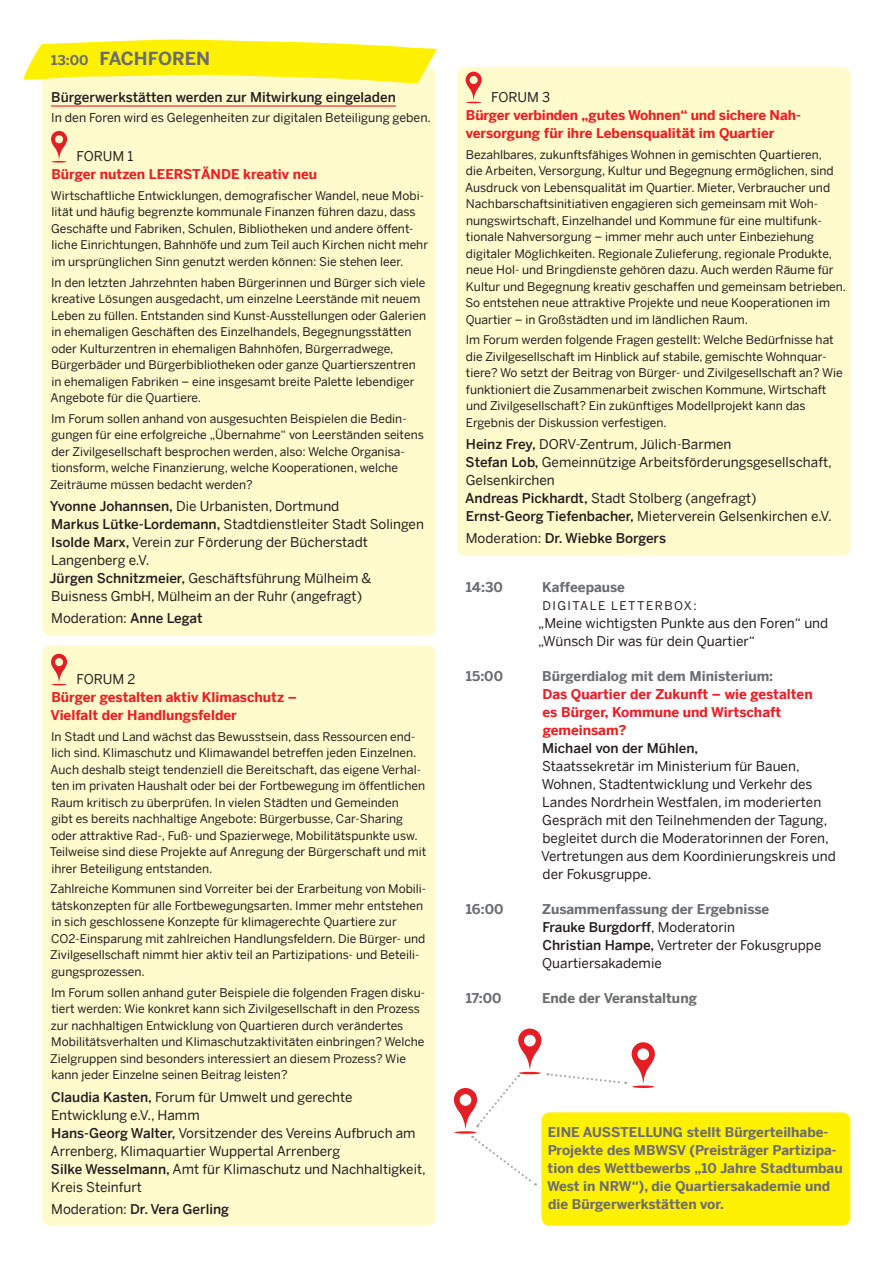
<style>
.page{position:relative;width:893px;height:1263px;background:#fff}
.page>*{position:absolute;margin:0;border:0;box-sizing:border-box;transform-origin:0 0}
.Programm{font:700 18px "Benton Sans";color:#6c6d70}
.Inhalt_Forum{font:13.5px/18px "Benton Sans";color:#231f20}
.Programm-2{font:13.5px/18px "Benton Sans";color:#231f20}
.Programm-3{font:700 13.5px/18px "Benton Sans";color:#ee1d23}
.Programm-4{font:700 13.5px/18px "Benton Sans";color:#6c6d70}
.Programm-5{font:500 13.5px "Benton Sans";color:#231f20}
.Fließtext{font:12.3px "Benton Sans";color:#231f20}
.Inhalt_Forum-2{font:12px/16.5px "Benton Sans";color:#231f20}
.Programm-6{font:12px "Benton Sans";letter-spacing:.12em;color:#231f20}
.s1{font-size:13.5px}
.s2{font-weight:400;color:#231f20}
.s3{font-weight:500}
.s4{font-weight:400}
.s5{color:#6c6d70}
.s6{font-weight:700;color:#6c6d70}
</style>
<div class="page">
<div style="left:457px;top:67px;width:394px;height:489px;background:#fffbcc;border-radius:9px"></div>
<div style="left:42px;top:645px;width:394px;height:581px;background:#fffbcc;border-radius:9px"></div>
<div style="left:42px;top:67px;width:394px;height:569px;background:#fffbcc;border-radius:9px"></div>
<svg style="left:466px;top:72px;width:16px;height:31px"></svg>
<div style="left:541px;top:1112px;width:309px;height:114px;background:#fff101;border-radius:9px"></div>
<svg style="left:23px;top:40px;width:414px;height:44px"></svg>
<hr style="left:51px;top:105px;width:345px;height:2px;background:#ee1d23">
<svg style="left:51px;top:131px;width:16px;height:32px"></svg>
<svg style="left:51px;top:654px;width:16px;height:31px"></svg>
<svg style="left:632px;top:1042px;width:23px;height:41px"></svg>
<hr style="left:632px;top:1085px;width:22px;height:3px;background:#ee1d23;border-radius:50%">
<hr style="left:455px;top:1131px;width:21px;height:3px;background:#ee1d23;border-radius:50%">
<svg style="left:454px;top:1028px;width:87px;height:101px"></svg>
<svg style="left:472px;top:1136px;width:64px;height:50px"></svg>
<svg style="left:547px;top:1073px;width:79px;height:11px"></svg>
<p class="Programm" style="left:51px;top:48px;width:160px"><span class="s1">13:00</span> FACHFOREN</p>
<p class="Programm-5" style="left:51px;top:89px;width:346px">Bürgerwerkstätten werden zur Mitwirkung eingeladen</p>
<p class="Fließtext" style="left:51px;top:110px;width:381px">In den Foren wird es Gelegenheiten zur digitalen Beteiligung geben.</p>
<p class="Programm-3" style="left:51px;top:147px;width:267px;text-indent:25px"><span class="s2">FORUM 1<br></span>Bürger nutzen LEERSTÄNDE kreativ neu</p>
<p class="Inhalt_Forum-2" style="left:51px;top:187px;width:379px">Wirtschaftliche Entwicklungen, demografischer Wandel, neue Mobi&shy;lität und häufig begrenzte kommunale Finanzen führen dazu, dass Geschäfte und Fabriken, Schulen, Bibliotheken und andere öffent&shy;liche Einrichtungen, Bahnhöfe und zum Teil auch Kirchen nicht mehr im ursprünglichen Sinn genutzt werden können: Sie stehen leer.</p>
<p class="Inhalt_Forum-2" style="left:51px;top:274px;width:377px">In den letzten Jahrzehnten haben Bürgerinnen und Bürger sich viele kreative Lösungen ausgedacht, um einzelne Leerstände mit neuem Leben zu füllen. Entstanden sind Kunst-Ausstellungen oder Galerien in ehemaligen Geschäften des Einzelhandels, Begegnungsstätten oder Kulturzentren in ehemaligen Bahnhöfen, Bürgerradwege, Bürgerbäder und Bürgerbibliotheken oder ganze Quartierszentren in ehemaligen Fabriken – eine insgesamt breite Palette lebendiger Angebote für die Quartiere.</p>
<p class="Inhalt_Forum-2" style="left:50px;top:410px;width:375px">Im Forum sollen anhand von ausgesuchten Beispielen die Bedin&shy;gungen für eine erfolgreiche „Übernahme“ von Leerständen seitens der Zivilgesellschaft besprochen werden, also: Welche Organisa&shy;tionsform, welche Finanzierung, welche Kooperationen, welche Zeiträume müssen bedacht werden?</p>
<p class="Inhalt_Forum" style="left:50px;top:497px;width:376px"><span class="s3">Yvonne Johannsen,</span> Die Urbanisten, Dortmund<br><span class="s3">Markus Lütke-Lordemann,</span> Stadtdienstleiter Stadt Solingen <span class="s3">Isolde Marx,</span> Verein zur Förderung der Bücherstadt Langenberg e.V.<br><span class="s3">Jürgen Schnitzmeier,</span> Geschäftsführung Mülheim &amp; Buisness GmbH, Mülheim an der Ruhr (angefragt)</p>
<p class="Programm-2" style="left:51px;top:609px;width:153px">Moderation: <span class="s3">Anne Legat</span></p>
<p class="Programm-3" style="left:51px;top:670px;width:248px;text-indent:26px"><span class="s2">FORUM 2<br></span>Bürger gestalten aktiv Klimaschutz –<br>Vielfalt der Handlungsfelder</p>
<p class="Inhalt_Forum-2" style="left:50px;top:728px;width:378px">In Stadt und Land wächst das Bewusstsein, dass Ressourcen end&shy;lich sind. Klimaschutz und Klimawandel betreffen jeden Einzelnen.<br>Auch deshalb steigt tendenziell die Bereitschaft, das eigene Verhal&shy;ten im privaten Haushalt oder bei der Fortbewegung im öffentlichen Raum kritisch zu überprüfen. In vielen Städten und Gemeinden<br>gibt es bereits nachhaltige Angebote: Bürgerbusse, Car-Sharing oder attraktive Rad-, Fuß- und Spazierwege, Mobilitätspunkte usw.<br>Teilweise sind diese Projekte auf Anregung der Bürgerschaft und mit ihrer Beteiligung entstanden.</p>
<p class="Inhalt_Forum-2" style="left:50px;top:881px;width:377px">Zahlreiche Kommunen sind Vorreiter bei der Erarbeitung von Mobili&shy;tätskonzepten für alle Fortbewegungsarten. Immer mehr entstehen in sich geschlossene Konzepte für klimagerechte Quartiere zur CO2-Einsparung mit zahlreichen Handlungsfeldern. Die Bürger- und Zivilgesellschaft nimmt hier aktiv teil an Partizipations- und Beteili&shy;gungsprozessen.</p>
<p class="Inhalt_Forum-2" style="left:50px;top:984px;width:376px">Im Forum sollen anhand guter Beispiele die folgenden Fragen disku&shy;tiert werden: Wie konkret kann sich Zivilgesellschaft in den Prozess zur nachhaltigen Entwicklung von Quartieren durch verändertes Mobilitätsverhalten und Klimaschutzaktivitäten einbringen? Welche Zielgruppen sind besonders interessiert an diesem Prozess? Wie kann jeder Einzelne seinen Beitrag leisten?</p>
<p class="Inhalt_Forum" style="left:50px;top:1087px;width:377px"><span class="s3">Claudia Kasten,</span> Forum für Umwelt und gerechte Entwicklung e.V., Hamm<br><span class="s3">Hans-Georg Walter,</span> Vorsitzender des Vereins Aufbruch am Arrenberg, Klimaquartier Wuppertal Arrenberg<br><span class="s3">Silke Wesselmann,</span> Amt für Klimaschutz und Nachhaltigkeit, Kreis Steinfurt</p>
<p class="Programm-5" style="left:51px;top:1201px;width:180px"><span class="s4">Moderation:</span> Dr. Vera Gerling</p>
<p class="Programm-3" style="left:466px;top:88px;width:335px;text-indent:25px"><span class="s2">FORUM 3<br></span>Bürger verbinden „gutes Wohnen“ und sichere Nah&shy;versorgung für ihre Lebensqualität im Quartier</p>
<p class="Inhalt_Forum-2" style="left:465px;top:146px;width:383px">Bezahlbares, zukunftsfähiges Wohnen in gemischten Quartieren,<br>die Arbeiten, Versorgung, Kultur und Begegnung ermöglichen, sind Ausdruck von Lebensqualität im Quartier. Mieter, Verbraucher und Nachbarschaftsinitiativen engagieren sich gemeinsam mit Woh&shy;nungswirtschaft, Einzelhandel und Kommune für eine multifunk&shy;tionale Nahversorgung – immer mehr auch unter Einbeziehung digitaler Möglichkeiten. Regionale Zulieferung, regionale Produkte, neue Hol- und Bringdienste gehören dazu. Auch werden Räume für Kultur und Begegnung kreativ geschaffen und gemeinsam betrieben.<br>So entstehen neue attraktive Projekte und neue Kooperationen im Quartier – in Großstädten und im ländlichen Raum.</p>
<p class="Inhalt_Forum-2" style="left:466px;top:332px;width:378px">Im Forum werden folgende Fragen gestellt: Welche Bedürfnisse hat die Zivilgesellschaft im Hinblick auf stabile, gemischte Wohnquar&shy;tiere? Wo setzt der Beitrag von Bürger- und Zivilgesellschaft an? Wie funktioniert die Zusammenarbeit zwischen Kommune, Wirtschaft und Zivilgesellschaft? Ein zukünftiges Modellprojekt kann das Ergebnis der Diskussion verfestigen.</p>
<p class="Inhalt_Forum" style="left:465px;top:435px;width:368px"><span class="s3">Heinz Frey,</span> DORV-Zentrum, Jülich-Barmen<br><span class="s3">Stefan Lob,</span> Gemeinnützige Arbeitsförderungsgesellschaft, Gelsenkirchen<br><span class="s3">Andreas Pickhardt,</span> Stadt Stolberg (angefragt)<br><span class="s3">Ernst-Georg Tiefenbacher,</span> Mieterverein Gelsenkirchen e.V.</p>
<p class="Programm-5" style="left:466px;top:530px;width:202px"><span class="s4">Moderation:</span> Dr. Wiebke Borgers</p>
<p class="Programm-4" style="left:466px;top:578px;width:38px">14:30</p>
<p class="Programm-4" style="left:542px;top:578px;width:84px">Kaffeepause</p>
<p class="Programm-6" style="left:542px;top:599px;width:156px">DIGITALE LETTERBOX:</p>
<p class="Programm-2" style="left:538px;top:614px;width:292px">„Meine wichtigsten Punkte aus den Foren“ und „Wünsch Dir was für dein Quartier“</p>
<p class="Programm-4" style="left:466px;top:667px;width:39px">15:00</p>
<p class="Programm-3" style="left:542px;top:667px;width:272px"><span class="s5">Bürgerdialog mit dem Ministerium:<br></span>Das Quartier der Zukunft – wie gestalten es Bürger, Kommune und Wirtschaft gemeinsam?</p>
<p class="Programm-2" style="left:541px;top:739px;width:296px"><span class="s3">Michael von der Mühlen,<br></span>Staatssekretär im Ministerium für Bauen, Wohnen, Stadtentwicklung und Verkehr des Landes Nordrhein Westfalen, im moderierten Gespräch mit den Teilnehmenden der Tagung, begleitet durch die Moderatorinnen der Foren, Vertretungen aus dem Koordinierungskreis und der Fokusgruppe.</p>
<p class="Programm-4" style="left:466px;top:900px;width:39px">16:00</p>
<p class="Programm-2" style="left:542px;top:900px;width:281px"><span class="s6">Zusammenfassung der Ergebnisse<br></span><span class="s3">Frauke Burgdorff</span>, Moderatorin<br><span class="s3">Christian Hampe,</span> Vertreter der Fokusgruppe<br>Quartiersakademie</p>
<p class="Programm-4" style="left:466px;top:989px;width:37px">17:00</p>
<p class="Programm-4" style="left:542px;top:989px;width:156px">Ende der Veranstaltung</p>
<p class="Programm-4" style="left:547px;top:1123px;width:297px">EINE AUSSTELLUNG stellt Bürgerteilhabe-Projekte des MBWSV (Preisträger Partizipa&shy;tion des Wettbewerbs „10 Jahre Stadtumbau West in NRW“), die Quartiersakademie und die Bürgerwerkstätten vor.</p>
</div>
